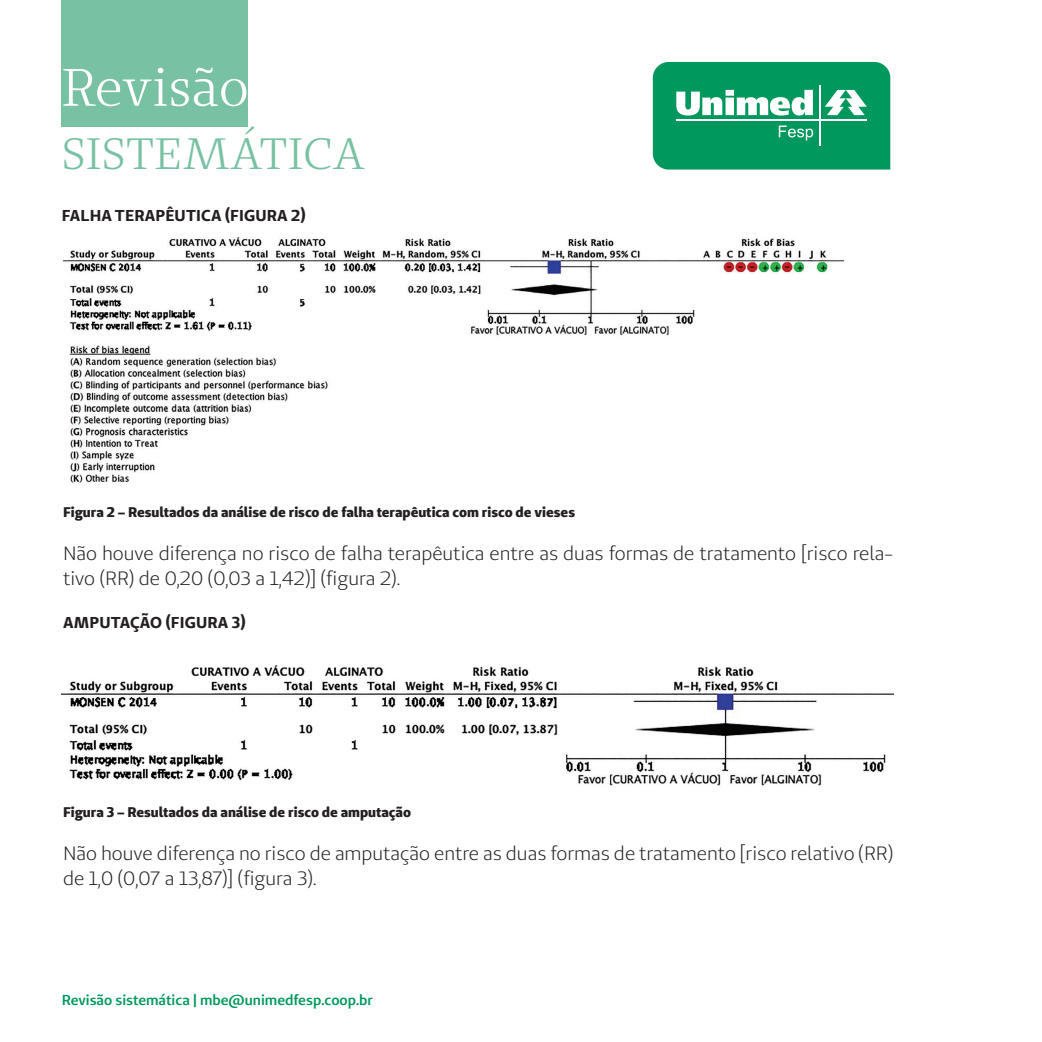
<style>
.page{position:relative;width:1042px;height:1042px;background:#fff}
.page>*{position:absolute;margin:0;border:0;box-sizing:border-box;transform-origin:0 0}
.t1{font:52.5px "Unimed Serif";color:#fff}
.t2{font:43.75px "Unimed Serif";letter-spacing:.01em;color:#78c1a2}
.Referências{font:19.25px/24.5px "Unimed Sans";color:#231f20}
.Texto{font:19.25px/24.5px "Unimed Sans";color:#231f20}
.Referências-2{font:700 15.75px "Unimed Sans";letter-spacing:.01em;color:#231f20}
.t3{font:600 14.35px "Unimed Sans";color:#00985c}
.Referências-3{font:800 14px "Unimed Sans";color:#231f20}
</style>
<div class="page">
<div style="left:61px;top:0;width:187px;height:127px;background:#78c1a2"></div>
<svg style="left:652px;top:62px;width:239px;height:108px;background:#24a673"></svg>
<img style="left:63px;top:237px;width:780px;height:247px">
<img style="left:62px;top:665px;width:831px;height:121px">
<h1 class="t1" style="left:62px;top:54px;width:189px">Revisão</h1>
<h2 class="t2" style="left:62px;top:126px;width:305px">SISTEMÁTICA</h2>
<p class="Referências-2" style="left:62px;top:205px;width:245px">FALHA TERAPÊUTICA (FIGURA 2)</p>
<p class="Referências-3" style="left:63px;top:502px;width:513px">Figura 2 – Resultados da análise de risco de falha terapêutica com risco de vieses</p>
<p class="Referências" style="left:63px;top:541px;width:831px">Não houve diferença no risco de falha terapêutica entre as duas formas de tratamento [risco rela&shy;tivo (RR) de 0,20 (0,03 a 1,42)] (figura 2).</p>
<p class="Referências-2" style="left:63px;top:612px;width:184px">AMPUTAÇÃO (FIGURA 3)</p>
<p class="Referências-3" style="left:63px;top:803px;width:349px">Figura 3 – Resultados da análise de risco de amputação</p>
<p class="Texto" style="left:63px;top:841px;width:831px">Não houve diferença no risco de amputação entre as duas formas de tratamento [risco relativo (RR) de 1,0 (0,07 a 13,87)] (figura 3).</p>
<p class="t3" style="left:62px;top:990px;width:313px">Revisão sistemática | mbe@unimedfesp.coop.br</p>
</div>
